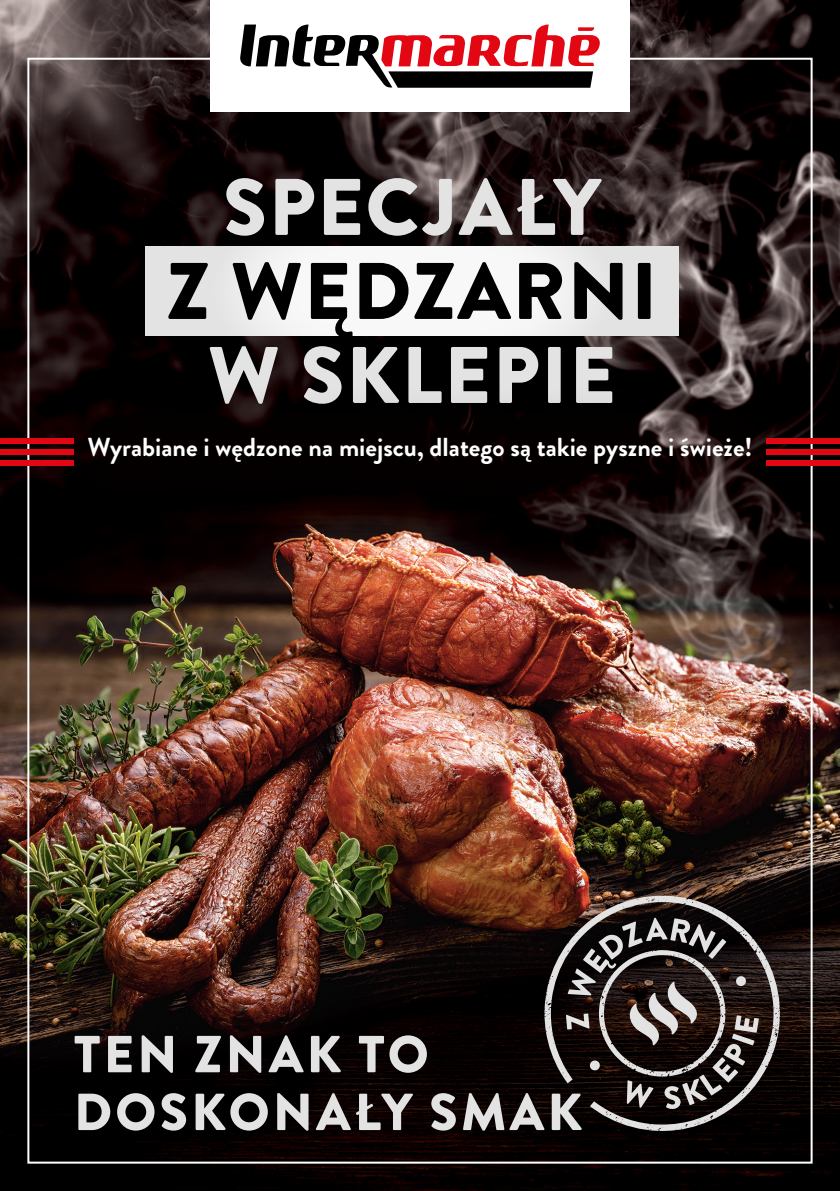
<style>
.page{position:relative;width:840px;height:1191px;background:#fff}
.page>*{position:absolute;margin:0;border:0;box-sizing:border-box;transform-origin:0 0}
.t1{font:900 80px "Brandon Grotesque";letter-spacing:.02em;color:#e3e3e3}
.t2{font:900 80px "Brandon Grotesque";letter-spacing:.02em;color:#000}
.t3{font:900 52px/57.8px "Brandon Grotesque";letter-spacing:.06em;color:#e3e3e3}
.t4{font:700 26px "Brandon Grotesque";color:#fff}
</style>
<div class="page">
<img style="left:0;top:0;width:839px;height:1191px">
<div style="left:145px;top:246px;width:533px;height:89px;background:#e3e3e3"></div>
<svg style="left:244px;top:246px;width:336px;height:89px"></svg>
<svg style="left:544px;top:893px;width:235px;height:238px;background:#3e3634"></svg>
<svg style="left:37px;top:386px;width:764px;height:129px;background:#0c0606"></svg>
<div style="left:210px;top:0;width:419px;height:111px;background:#fff"></div>
<svg style="left:240px;top:25px;width:359px;height:63px"></svg>
<div style="left:0;top:438px;width:73px;height:6px;background:#e30613"></div>
<div style="left:0;top:449px;width:73px;height:5px;background:#e30613"></div>
<div style="left:0;top:459px;width:73px;height:6px;background:#e30613"></div>
<div style="left:766px;top:438px;width:73px;height:6px;background:#e30613"></div>
<div style="left:766px;top:449px;width:73px;height:5px;background:#e30613"></div>
<div style="left:766px;top:459px;width:73px;height:6px;background:#e30613"></div>
<h1 class="t1" style="left:223px;top:151px;width:379px">SPECJAŁY</h1>
<h1 class="t2" style="left:166px;top:235px;width:492px">Z WĘDZARNI</h1>
<h1 class="t1" style="left:208px;top:319px;width:409px">W SKLEPIE</h1>
<p class="t4" style="left:87px;top:429px;width:666px">Wyrabiane i wędzone na miejscu, dlatego są takie pyszne i świeże!</p>
<h2 class="t3" style="left:74px;top:1026px;width:509px">TEN ZNAK TO<br>DOSKONAŁY SMAK</h2>
</div>
